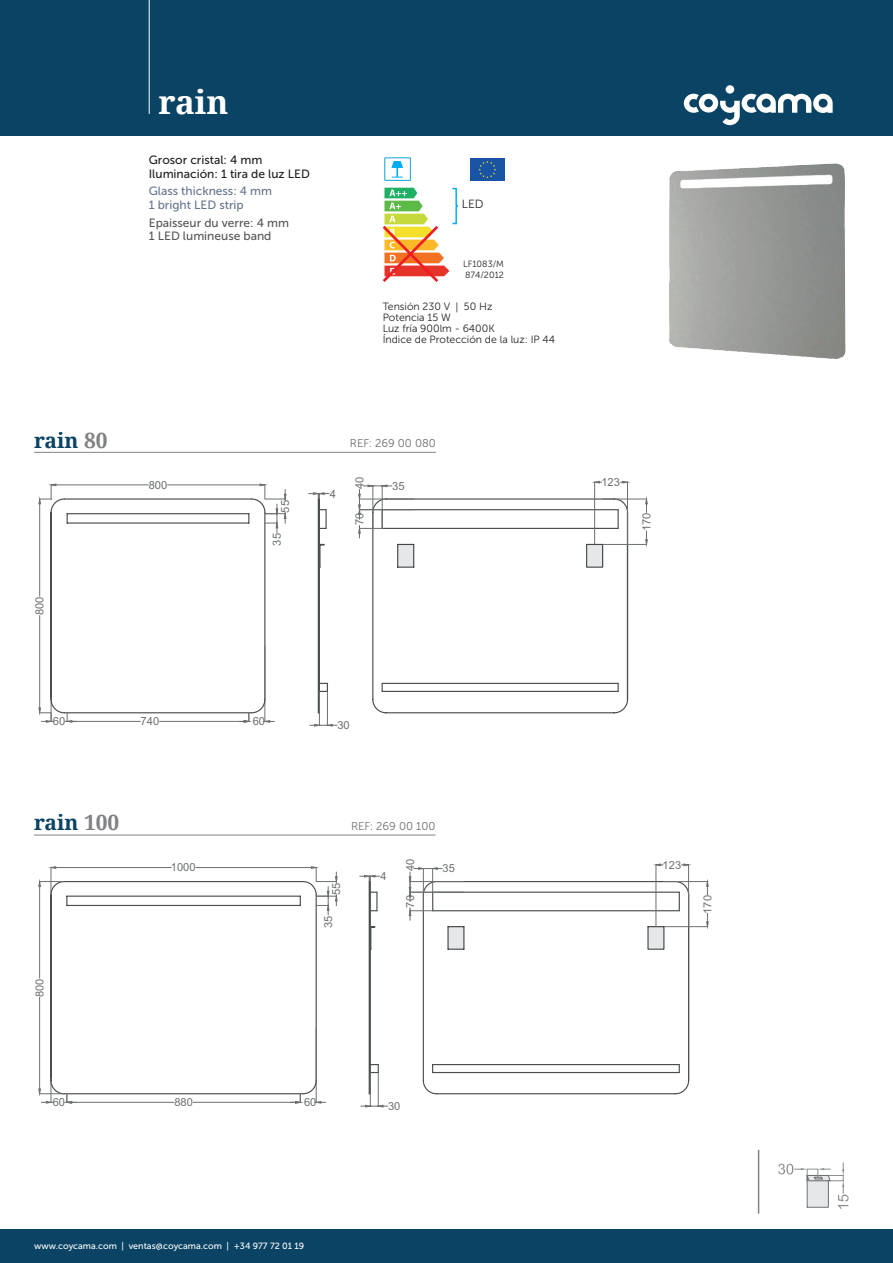
<style>
.page{position:relative;width:893px;height:1263px;background:#fff}
.page>*{position:absolute;margin:0;border:0;box-sizing:border-box;transform-origin:0 0}
.t1{font:700 33px "Noto Serif";color:#fff}
.Subtitulo{font:700 21px "Noto Serif";color:#0a4364}
.t2{font:12px/13.5px "Museo Sans 500";color:#231f20}
.t3{font:12px/13.5px "Museo Sans 500";color:#57585a}
.t4{font:12px/13.5px "Museo Sans 500";color:#68768f}
.t5{font:11.85px "Museo Sans 300";color:#231f20}
.t6{font:11.25px "Arial";color:#6c6f71}
.Idioma_FR_Icono{font:11.25px "Museo Sans 300";color:#6c6d70}
.t7{font:11.1px "Arial";color:#6c6f71}
.t8{font:10.5px/11.2px "Museo Sans 300";color:#231f20}
.t9{font:9px "Museo Sans 500";color:#fff}
.t10{font:9px/10.8px "Museo Sans 300";color:#231f20}
.s1{color:#808285}
.s2{font-family:"Titillium Web";font-weight:300}
</style>
<div class="page">
<div style="left:0;top:0;width:893px;height:136px;background:#0a4364"></div>
<div style="left:726px;top:85px;width:8px;height:9px;background:#fff;border-radius:50%"></div>
<svg style="left:684px;top:94px;width:149px;height:31px"></svg>
<hr style="left:149px;top:0;width:1px;height:114px;background:#fff">
<div style="left:0;top:1229px;width:893px;height:34px;background:#0a4364"></div>
<svg style="left:384px;top:157px;width:27px;height:24px"></svg>
<svg style="left:382px;top:187px;width:76px;height:95px"></svg>
<div style="left:470px;top:158px;width:35px;height:23px;background:#1853a4"></div>
<svg style="left:478px;top:161px;width:18px;height:17px"></svg>
<hr style="left:758px;top:1150px;width:1px;height:63px;background:#808285">
<svg style="left:778px;top:1163px;width:71px;height:46px"></svg>
<hr style="left:56px;top:867px;width:115px;height:1px;background:#6c6f71">
<hr style="left:196px;top:867px;width:115px;height:1px;background:#6c6f71">
<hr style="left:316px;top:1027px;width:1px;height:75px;background:#6c6f71">
<svg style="left:315px;top:1101px;width:11px;height:3px"></svg>
<svg style="left:311px;top:866px;width:27px;height:14px"></svg>
<svg style="left:50px;top:880px;width:321px;height:215px"></svg>
<svg style="left:360px;top:875px;width:20px;height:6px"></svg>
<svg style="left:422px;top:880px;width:268px;height:215px"></svg>
<hr style="left:432px;top:868px;width:1px;height:42px;background:#6c6f71">
<hr style="left:423px;top:868px;width:1px;height:42px;background:#6c6f71">
<svg style="left:679px;top:892px;width:1px;height:19px"></svg>
<svg style="left:408px;top:908px;width:24px;height:12px"></svg>
<hr style="left:410px;top:892px;width:54px;height:1px;background:#6c6f71">
<hr style="left:410px;top:881px;width:54px;height:1px;background:#6c6f71">
<svg style="left:408px;top:867px;width:34px;height:35px"></svg>
<svg style="left:370px;top:891px;width:7px;height:20px"></svg>
<svg style="left:370px;top:1064px;width:9px;height:9px"></svg>
<hr style="left:370px;top:1073px;width:1px;height:33px;background:#6c6f71">
<hr style="left:378px;top:1073px;width:1px;height:33px;background:#6c6f71">
<svg style="left:361px;top:1104px;width:27px;height:4px"></svg>
<hr style="left:193px;top:1102px;width:102px;height:1px;background:#6c6f71">
<hr style="left:72px;top:1102px;width:102px;height:1px;background:#6c6f71">
<svg style="left:291px;top:1094px;width:10px;height:10px"></svg>
<hr style="left:39px;top:886px;width:1px;height:92px;background:#6c6f71">
<hr style="left:39px;top:997px;width:1px;height:92px;background:#6c6f71">
<svg style="left:38px;top:866px;width:29px;height:39px"></svg>
<svg style="left:38px;top:1078px;width:38px;height:26px"></svg>
<svg style="left:369px;top:925px;width:7px;height:25px"></svg>
<hr style="left:664px;top:926px;width:43px;height:1px;background:#6c6f71">
<hr style="left:664px;top:881px;width:43px;height:1px;background:#6c6f71">
<svg style="left:706px;top:913px;width:3px;height:14px"></svg>
<svg style="left:706px;top:881px;width:3px;height:14px"></svg>
<hr style="left:656px;top:865px;width:1px;height:61px;background:#6c6f71">
<hr style="left:688px;top:865px;width:1px;height:61px;background:#6c6f71">
<svg style="left:655px;top:863px;width:8px;height:3px"></svg>
<svg style="left:681px;top:863px;width:8px;height:3px"></svg>
<div style="left:448px;top:926px;width:16px;height:23px;background:#e6e7e9"></div>
<div style="left:648px;top:926px;width:16px;height:23px;background:#e6e7e9"></div>
<hr style="left:56px;top:485px;width:92px;height:1px;background:#6c6f71">
<hr style="left:168px;top:485px;width:92px;height:1px;background:#6c6f71">
<svg style="left:66px;top:714px;width:11px;height:9px"></svg>
<hr style="left:265px;top:646px;width:1px;height:75px;background:#6c6f71">
<svg style="left:264px;top:720px;width:10px;height:3px"></svg>
<svg style="left:259px;top:483px;width:28px;height:15px"></svg>
<svg style="left:50px;top:498px;width:271px;height:216px"></svg>
<svg style="left:309px;top:492px;width:20px;height:7px"></svg>
<svg style="left:372px;top:498px;width:257px;height:216px"></svg>
<hr style="left:382px;top:486px;width:1px;height:42px;background:#6c6f71">
<hr style="left:373px;top:486px;width:1px;height:42px;background:#6c6f71">
<svg style="left:618px;top:510px;width:1px;height:18px"></svg>
<svg style="left:358px;top:525px;width:24px;height:13px"></svg>
<hr style="left:359px;top:509px;width:55px;height:1px;background:#6c6f71">
<hr style="left:359px;top:499px;width:55px;height:1px;background:#6c6f71">
<svg style="left:358px;top:484px;width:34px;height:35px"></svg>
<svg style="left:319px;top:509px;width:8px;height:20px"></svg>
<svg style="left:319px;top:683px;width:9px;height:9px"></svg>
<hr style="left:319px;top:691px;width:1px;height:34px;background:#6c6f71">
<hr style="left:327px;top:691px;width:1px;height:34px;background:#6c6f71">
<svg style="left:310px;top:724px;width:27px;height:3px"></svg>
<hr style="left:160px;top:721px;width:84px;height:1px;background:#6c6f71">
<hr style="left:66px;top:721px;width:74px;height:1px;background:#6c6f71">
<svg style="left:239px;top:713px;width:11px;height:10px"></svg>
<hr style="left:39px;top:504px;width:1px;height:92px;background:#6c6f71">
<hr style="left:39px;top:615px;width:1px;height:93px;background:#6c6f71">
<svg style="left:38px;top:483px;width:19px;height:22px"></svg>
<svg style="left:38px;top:697px;width:15px;height:26px"></svg>
<svg style="left:318px;top:543px;width:7px;height:25px"></svg>
<hr style="left:603px;top:544px;width:43px;height:1px;background:#6c6f71">
<hr style="left:603px;top:499px;width:43px;height:1px;background:#6c6f71">
<svg style="left:645px;top:531px;width:3px;height:14px"></svg>
<svg style="left:645px;top:498px;width:3px;height:14px"></svg>
<hr style="left:594px;top:482px;width:1px;height:62px;background:#6c6f71">
<hr style="left:627px;top:482px;width:1px;height:62px;background:#6c6f71">
<svg style="left:594px;top:481px;width:8px;height:3px"></svg>
<svg style="left:620px;top:481px;width:8px;height:3px"></svg>
<div style="left:398px;top:544px;width:15px;height:23px;background:#e6e7e9"></div>
<div style="left:587px;top:544px;width:16px;height:23px;background:#e6e7e9"></div>
<img style="left:669px;top:163px;width:177px;height:196px">
<hr style="left:34px;top:835px;width:401px;height:1px;background:#808285">
<hr style="left:34px;top:452px;width:402px;height:1px;background:#808285">
<p class="Subtitulo" style="left:34px;top:425px;width:75px">rain <span class="s1">80</span></p>
<p class="t6" style="left:32px;top:615px;width:20px;rotate:-90deg">800</p>
<h1 class="t1" style="left:159px;top:79px;width:71px">rain</h1>
<p class="t2" style="left:149px;top:153px;width:163px">Grosor cristal: 4 mm<br>Iluminación: 1 tira de luz LED</p>
<p class="t4" style="left:149px;top:185px;width:125px">Glass thickness: 4 mm<br>1 bright LED strip</p>
<p class="t3" style="left:149px;top:216px;width:142px">Epaisseur du verre: 4 mm<br>1 LED lumineuse band</p>
<p class="t5" style="left:462px;top:198px;width:23px">LED</p>
<p class="t10" style="left:463px;top:259px;width:42px">LF1083/M<br>874/2012</p>
<p class="t8" style="left:383px;top:300px;width:174px">Tensión 230 V <span class="s2">|</span> 50 Hz<br>Potencia 15 W<br>Luz fría 900lm - 6400K<br>Índice de Protección de la luz: IP 44</p>
<p class="t6" style="left:149px;top:477px;width:20px">800</p>
<p class="t6" style="left:277px;top:513px;width:14px;rotate:-90deg">55</p>
<p class="t6" style="left:269px;top:545px;width:14px;rotate:-90deg">35</p>
<p class="t6" style="left:330px;top:486px;width:8px">4</p>
<p class="Idioma_FR_Icono" style="left:350px;top:437px;width:87px">REF: 269 00 080</p>
<p class="t6" style="left:352px;top:489px;width:14px;rotate:-90deg">40</p>
<p class="t6" style="left:352px;top:525px;width:14px;rotate:-90deg">70</p>
<p class="t6" style="left:392px;top:478px;width:14px">35</p>
<p class="t6" style="left:53px;top:714px;width:14px">60</p>
<p class="t6" style="left:141px;top:714px;width:20px">740</p>
<p class="Subtitulo" style="left:34px;top:808px;width:87px">rain <span class="s1">100</span></p>
<p class="t7" style="left:171px;top:860px;width:26px">1000</p>
<p class="t7" style="left:32px;top:997px;width:20px;rotate:-90deg">800</p>
<p class="t7" style="left:53px;top:1095px;width:14px">60</p>
<p class="t7" style="left:174px;top:1095px;width:20px">880</p>
<p class="t6" style="left:253px;top:714px;width:14px">60</p>
<p class="t6" style="left:337px;top:717px;width:14px">30</p>
<p class="Idioma_FR_Icono" style="left:351px;top:820px;width:86px">REF: 269 00 100</p>
<p class="t7" style="left:329px;top:895px;width:14px;rotate:-90deg">55</p>
<p class="t7" style="left:321px;top:928px;width:14px;rotate:-90deg">35</p>
<p class="t7" style="left:380px;top:869px;width:8px">4</p>
<p class="t7" style="left:402px;top:871px;width:14px;rotate:-90deg">40</p>
<p class="t7" style="left:402px;top:908px;width:14px;rotate:-90deg">70</p>
<p class="t7" style="left:442px;top:861px;width:14px">35</p>
<p class="t7" style="left:304px;top:1095px;width:14px">60</p>
<p class="t7" style="left:388px;top:1098px;width:14px">30</p>
<p class="t6" style="left:601px;top:474px;width:20px">123</p>
<p class="t6" style="left:639px;top:531px;width:20px;rotate:-90deg">170</p>
<p class="t7" style="left:663px;top:857px;width:20px">123</p>
<p class="t7" style="left:700px;top:914px;width:20px;rotate:-90deg">170</p>
<p class="t9" style="left:34px;top:1241px;width:272px">www.coycama.com | ventas@coycama.com | +34 977 72 01 19</p>
</div>
